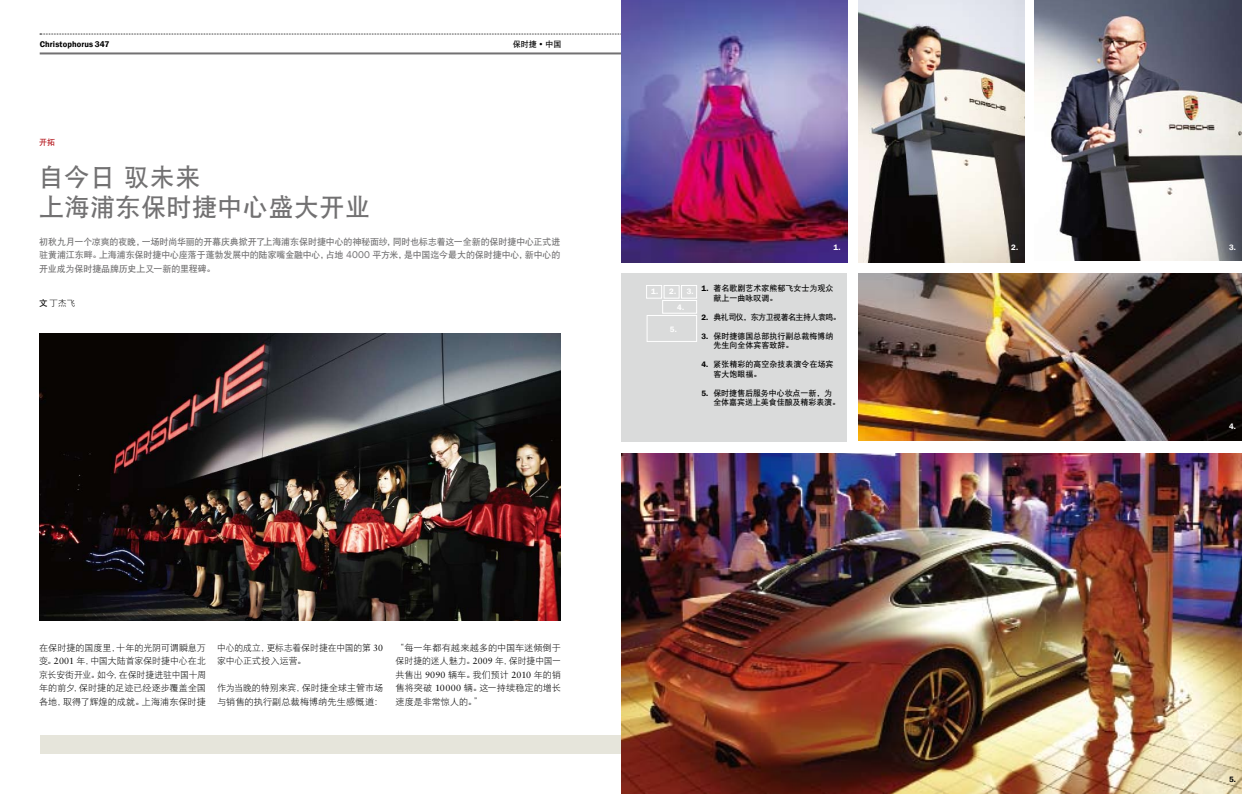
<style>
.page{position:relative;width:1242px;height:794px;background:#fff}
.page>*{position:absolute;margin:0;border:0;box-sizing:border-box;transform-origin:0 0}
.t1{font:25px/30px "DFP Hei W7";letter-spacing:.02em;color:#727172}
.t2{font:9px/13.5px "DFP Hei W3";color:#000;text-align:justify}
.t3{font:9px/13.5px "DFP Hei W7";letter-spacing:-.02em;color:#727172;text-align:justify}
.t4{font:600 8.5px "Franklin Gothic";letter-spacing:.015em;color:#000}
.t5{font:8.5px "DFP Hei W3";color:#000}
.t6{font:8px/9.5px "DFP Hei W7";color:#000}
.t7{font:8px "DFP Hei W7";letter-spacing:-.065em;color:#000}
.t8{font:600 8px "Franklin Gothic";color:#fff}
.t9{font:8px "DFP Hei W7";color:#b4161c}
.t10{font:600 8px "Franklin Gothic";color:#000}
.s1{font-family:"Franklin Gothic";font-weight:600;font-size:8.5px}
.s2{font-family:"Franklin Gothic";font-size:10px}
.s3{font-family:"DFP Hei W7"}
.s4{font-family:"Sabon"}
.s5{font-family:"Franklin Gothic";font-weight:600}
</style>
<div class="page">
<div style="left:622px;top:273px;width:225px;height:168px;background:#dadbdb"></div>
<div style="left:40px;top:735px;width:1162px;height:18px;background:#e6e5db"></div>
<img style="left:622px;top:453px;width:619px;height:341px">
<svg style="left:40px;top:34px;width:581px;height:1px"></svg>
<hr style="left:40px;top:52px;width:581px;height:2px;background:#727172">
<img style="left:39px;top:333px;width:522px;height:287px">
<img style="left:621px;top:0;width:226px;height:262px">
<img style="left:1034px;top:0;width:208px;height:261px">
<img style="left:858px;top:0;width:166px;height:262px">
<img style="left:858px;top:274px;width:384px;height:167px">
<div style="left:646px;top:285px;width:16px;height:13px;border:1px solid #fff"></div>
<div style="left:664px;top:285px;width:15px;height:13px;border:1px solid #fff"></div>
<div style="left:681px;top:285px;width:16px;height:13px;border:1px solid #fff"></div>
<div style="left:662px;top:300px;width:35px;height:13px;border:1px solid #fff"></div>
<div style="left:647px;top:315px;width:50px;height:27px;border:1px solid #fff"></div>
<p class="t4" style="left:40px;top:39px;width:71px">Christophorus 347</p>
<p class="t9" style="left:39px;top:138px;width:17px">开拓</p>
<h1 class="t1" style="left:39px;top:162px;width:333px">自今日 驭未来<br>上海浦东保时捷中心盛大开业</h1>
<p class="t6" style="left:513px;top:39px;width:50px">保时捷 <span class="s1">•</span> 中国</p>
<p class="t3" style="left:39px;top:234px;width:522px">初秋九月一个凉爽的夜晚，一场时尚华丽的开幕庆典掀开了上海浦东保时捷中心的神秘面纱，同时也标志着这一全新的保时捷中心正式进驻黄浦江东畔。上海浦东保时捷中心座落于蓬勃发展中的陆家嘴金融中心，占地 <span class="s2">4000</span> 平方米，是中国迄今最大的保时捷中心，新中心的开业成为保时捷品牌历史上又一新的里程碑。</p>
<p class="t5" style="left:39px;top:298px;width:38px"><span class="s3">文</span>丁杰飞</p>
<p class="t2" style="left:39px;top:640px;width:168px">在保时捷的国度里，十年的光阴可谓瞬息万变。<span class="s4">2001</span> 年，中国大陆首家保时捷中心在北京长安街开业。如今，在保时捷进驻中国十周年的前夕，保时捷的足迹已经逐步覆盖全国各地，取得了辉煌的成就。上海浦东保时捷</p>
<p class="t2" style="left:217px;top:640px;width:167px">中心的成立，更标志着保时捷在中国的第 <span class="s4">30</span>家中心正式投入运营。</p>
<p class="t2" style="left:217px;top:681px;width:167px">作为当晚的特别来宾，保时捷全球主管市场与销售的执行副总裁梅博纳先生感慨道：</p>
<p class="t2" style="left:395px;top:640px;width:167px">“每一年都有越来越多的中国车迷倾倒于保时捷的迷人魅力。<span class="s4">2009</span> 年，保时捷中国一共售出 <span class="s4">9090</span> 辆车。我们预计 <span class="s4">2010</span> 年的销售将突破 <span class="s4">10000</span> 辆。这一持续稳定的增长速度是非常惊人的。”</p>
<p class="t8" style="left:833px;top:242px;width:9px">1.</p>
<p class="t8" style="left:1011px;top:242px;width:8px">2.</p>
<p class="t8" style="left:1229px;top:242px;width:8px">3.</p>
<p class="t8" style="left:651px;top:286px;width:27px">1. 2.</p>
<p class="t8" style="left:687px;top:286px;width:8px">3.</p>
<p class="t8" style="left:677px;top:302px;width:8px">4.</p>
<p class="t8" style="left:670px;top:324px;width:8px">5.</p>
<p class="t6" style="left:713px;top:283px;width:121px;text-indent:-12px"><span class="s5">1.</span> 著名歌剧艺术家熊郁飞女士为观众献上一曲咏叹调。</p>
<p class="t7" style="left:701px;top:312px;width:141px"><span class="s5">2.</span> 典礼司仪，东方卫视著名主持人袁鸣。</p>
<p class="t6" style="left:713px;top:331px;width:121px;text-indent:-12px"><span class="s5">3.</span> 保时捷德国总部执行副总裁梅博纳先生向全体宾客致辞。</p>
<p class="t6" style="left:713px;top:359px;width:121px;text-indent:-12px"><span class="s5">4.</span> 紧张精彩的高空杂技表演令在场宾客大饱眼福。</p>
<p class="t6" style="left:713px;top:388px;width:128px;text-indent:-12px"><span class="s5">5.</span> 保时捷售后服务中心妆点一新，为全体嘉宾送上美食佳酿及精彩表演。</p>
<p class="t8" style="left:1229px;top:421px;width:8px">4.</p>
<p class="t10" style="left:1229px;top:774px;width:8px">5.</p>
</div>
